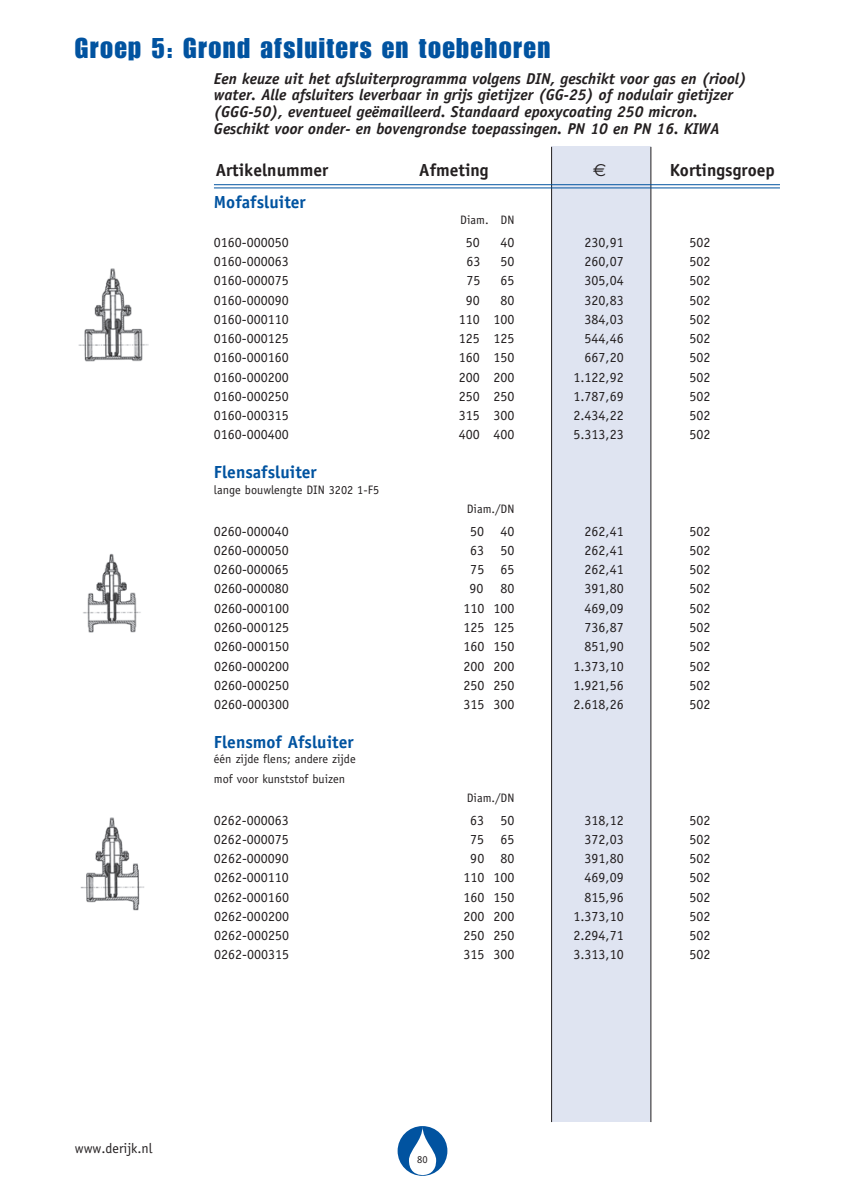
<style>
.page{position:relative;width:845px;height:1192px;background:#fff}
.page>*{position:absolute;margin:0;border:0;box-sizing:border-box;transform-origin:0 0}
.t1{font:28px "Impact LT Std";letter-spacing:.05em;color:#0153a0}
.t2{font:700 17.5px "Officina Sans Std";color:#0153a0}
.t3{font:700 17.5px "Officina Sans Std";color:#231f20}
.t4{font:17.5px "Euro Sans";color:#231f20}
.t5{font:italic 700 15.75px/16.6px "Officina Sans Std";color:#231f20}
.t6{font:14px/19.2px "Officina Sans Std";color:#231f20;text-align:right}
.t7{font:12.25px/19.2px "Officina Sans Std";color:#231f20}
.t8{font:10.5px "Officina Sans Std";color:#231f20}
</style>
<div class="page">
<div style="left:551px;top:147px;width:99px;height:975px;background:#dfe4f1"></div>
<hr style="left:551px;top:147px;width:1px;height:975px;background:#231f20">
<hr style="left:650px;top:147px;width:1px;height:975px;background:#231f20">
<hr style="left:214px;top:184px;width:565px;height:1px;background:#0153a0">
<hr style="left:214px;top:187px;width:565px;height:1px;background:#0153a0">
<div style="left:397px;top:1126px;width:50px;height:49px;background:#0153a0;border-radius:50%"></div>
<svg style="left:409px;top:1126px;width:27px;height:50px"></svg>
<img style="left:78px;top:268px;width:71px;height:94px">
<img style="left:83px;top:553px;width:58px;height:80px">
<img style="left:80px;top:817px;width:64px;height:93px">
<h1 class="t1" style="left:75px;top:31px;width:476px">Groep 5: Grond afsluiters en toebehoren</h1>
<p class="t5" style="left:214px;top:70px;width:534px">Een keuze uit het afsluiterprogramma volgens DIN, geschikt voor gas en (riool) water. Alle afsluiters leverbaar in grijs gietijzer (GG-25) of nodulair gietijzer (GGG-50), eventueel geëmailleerd. Standaard epoxycoating 250 micron.<br>Geschikt voor onder- en bovengrondse toepassingen. PN 10 en PN 16. KIWA</p>
<p class="t3" style="left:216px;top:159px;width:114px">Artikelnummer</p>
<p class="t3" style="left:419px;top:159px;width:71px">Afmeting</p>
<p class="t4" style="left:593px;top:160px;width:15px">e</p>
<p class="t3" style="left:669px;top:159px;width:107px">Kortingsgroep</p>
<p class="t2" style="left:214px;top:191px;width:93px">Mofafsluiter</p>
<p class="t7" style="left:460px;top:210px;width:56px">Diam. DN</p>
<p class="t6" style="left:214px;top:232px;width:76px">0160-000050</p>
<p class="t6" style="left:465px;top:232px;width:15px">50</p>
<p class="t6" style="left:500px;top:232px;width:15px">40</p>
<p class="t6" style="left:689px;top:232px;width:22px">502</p>
<p class="t6" style="left:214px;top:252px;width:76px">0160-000063</p>
<p class="t6" style="left:466px;top:252px;width:15px">63</p>
<p class="t6" style="left:500px;top:252px;width:15px">50</p>
<p class="t6" style="left:689px;top:252px;width:22px">502</p>
<p class="t6" style="left:214px;top:271px;width:76px">0160-000075</p>
<p class="t6" style="left:466px;top:271px;width:15px">75</p>
<p class="t6" style="left:500px;top:271px;width:15px">65</p>
<p class="t6" style="left:689px;top:271px;width:22px">502</p>
<p class="t6" style="left:214px;top:290px;width:76px">0160-000090</p>
<p class="t6" style="left:465px;top:290px;width:15px">90</p>
<p class="t6" style="left:500px;top:290px;width:15px">80</p>
<p class="t6" style="left:689px;top:290px;width:22px">502</p>
<p class="t6" style="left:214px;top:309px;width:76px">0160-000110</p>
<p class="t6" style="left:458px;top:309px;width:57px">110 100</p>
<p class="t6" style="left:689px;top:309px;width:22px">502</p>
<p class="t6" style="left:214px;top:329px;width:76px">0160-000125</p>
<p class="t6" style="left:458px;top:329px;width:57px">125 125</p>
<p class="t6" style="left:689px;top:329px;width:22px">502</p>
<p class="t6" style="left:214px;top:348px;width:76px">0160-000160</p>
<p class="t6" style="left:458px;top:348px;width:57px">160 150</p>
<p class="t6" style="left:689px;top:348px;width:22px">502</p>
<p class="t6" style="left:214px;top:367px;width:76px">0160-000200</p>
<p class="t6" style="left:458px;top:367px;width:57px">200 200</p>
<p class="t6" style="left:689px;top:367px;width:22px">502</p>
<p class="t6" style="left:214px;top:386px;width:76px">0160-000250</p>
<p class="t6" style="left:458px;top:386px;width:57px">250 250</p>
<p class="t6" style="left:689px;top:386px;width:22px">502</p>
<p class="t6" style="left:214px;top:406px;width:76px">0160-000315</p>
<p class="t6" style="left:458px;top:406px;width:57px">315 300</p>
<p class="t6" style="left:689px;top:406px;width:22px">502</p>
<p class="t6" style="left:214px;top:425px;width:76px">0160-000400</p>
<p class="t6" style="left:458px;top:425px;width:57px">400 400</p>
<p class="t6" style="left:689px;top:425px;width:22px">502</p>
<p class="t2" style="left:214px;top:461px;width:104px">Flensafsluiter</p>
<p class="t7" style="left:214px;top:480px;width:167px">lange bouwlengte DIN 3202 1-F5</p>
<p class="t7" style="left:466px;top:499px;width:49px">Diam./DN</p>
<p class="t6" style="left:214px;top:521px;width:76px">0260-000040</p>
<p class="t6" style="left:470px;top:521px;width:46px">50 40</p>
<p class="t6" style="left:689px;top:521px;width:22px">502</p>
<p class="t6" style="left:214px;top:540px;width:76px">0260-000050</p>
<p class="t6" style="left:470px;top:540px;width:46px">63 50</p>
<p class="t6" style="left:689px;top:540px;width:22px">502</p>
<p class="t6" style="left:214px;top:560px;width:76px">0260-000065</p>
<p class="t6" style="left:470px;top:560px;width:46px">75 65</p>
<p class="t6" style="left:689px;top:560px;width:22px">502</p>
<p class="t6" style="left:214px;top:579px;width:76px">0260-000080</p>
<p class="t6" style="left:469px;top:579px;width:46px">90 80</p>
<p class="t6" style="left:689px;top:579px;width:22px">502</p>
<p class="t6" style="left:214px;top:598px;width:76px">0260-000100</p>
<p class="t6" style="left:463px;top:598px;width:53px">110 100</p>
<p class="t6" style="left:689px;top:598px;width:22px">502</p>
<p class="t6" style="left:214px;top:617px;width:76px">0260-000125</p>
<p class="t6" style="left:463px;top:617px;width:53px">125 125</p>
<p class="t6" style="left:689px;top:617px;width:22px">502</p>
<p class="t6" style="left:214px;top:637px;width:76px">0260-000150</p>
<p class="t6" style="left:463px;top:637px;width:53px">160 150</p>
<p class="t6" style="left:689px;top:637px;width:22px">502</p>
<p class="t6" style="left:214px;top:656px;width:76px">0260-000200</p>
<p class="t6" style="left:463px;top:656px;width:53px">200 200</p>
<p class="t6" style="left:689px;top:656px;width:22px">502</p>
<p class="t6" style="left:214px;top:675px;width:76px">0260-000250</p>
<p class="t6" style="left:463px;top:675px;width:53px">250 250</p>
<p class="t6" style="left:689px;top:675px;width:22px">502</p>
<p class="t6" style="left:214px;top:694px;width:76px">0260-000300</p>
<p class="t6" style="left:463px;top:694px;width:53px">315 300</p>
<p class="t6" style="left:689px;top:694px;width:22px">502</p>
<p class="t2" style="left:214px;top:730px;width:141px">Flensmof Afsluiter</p>
<p class="t7" style="left:214px;top:749px;width:143px">één zijde flens; andere zijde mof voor kunststof buizen</p>
<p class="t7" style="left:466px;top:788px;width:49px">Diam./DN</p>
<p class="t6" style="left:214px;top:810px;width:76px">0262-000063</p>
<p class="t6" style="left:470px;top:810px;width:46px">63 50</p>
<p class="t6" style="left:689px;top:810px;width:22px">502</p>
<p class="t6" style="left:214px;top:829px;width:76px">0262-000075</p>
<p class="t6" style="left:470px;top:829px;width:46px">75 65</p>
<p class="t6" style="left:689px;top:829px;width:22px">502</p>
<p class="t6" style="left:214px;top:848px;width:76px">0262-000090</p>
<p class="t6" style="left:470px;top:848px;width:46px">90 80</p>
<p class="t6" style="left:689px;top:848px;width:22px">502</p>
<p class="t6" style="left:214px;top:868px;width:76px">0262-000110</p>
<p class="t6" style="left:463px;top:868px;width:53px">110 100</p>
<p class="t6" style="left:689px;top:868px;width:22px">502</p>
<p class="t6" style="left:214px;top:887px;width:76px">0262-000160</p>
<p class="t6" style="left:463px;top:887px;width:53px">160 150</p>
<p class="t6" style="left:689px;top:887px;width:22px">502</p>
<p class="t6" style="left:214px;top:906px;width:76px">0262-000200</p>
<p class="t6" style="left:463px;top:906px;width:53px">200 200</p>
<p class="t6" style="left:689px;top:906px;width:22px">502</p>
<p class="t6" style="left:214px;top:925px;width:76px">0262-000250</p>
<p class="t6" style="left:463px;top:925px;width:53px">250 250</p>
<p class="t6" style="left:689px;top:925px;width:22px">502</p>
<p class="t6" style="left:214px;top:945px;width:76px">0262-000315</p>
<p class="t6" style="left:463px;top:945px;width:53px">315 300</p>
<p class="t6" style="left:689px;top:945px;width:22px">502</p>
<p class="t6" style="left:573px;top:232px;width:52px">230,91<br>260,07<br>305,04<br>320,83<br>384,03<br>544,46<br>667,20<br>1.122,92<br>1.787,69<br>2.434,22<br>5.313,23</p>
<p class="t6" style="left:573px;top:521px;width:52px">262,41<br>262,41<br>262,41<br>391,80<br>469,09<br>736,87<br>851,90<br>1.373,10<br>1.921,56<br>2.618,26</p>
<p class="t6" style="left:573px;top:810px;width:52px">318,12<br>372,03<br>391,80<br>469,09<br>815,96<br>1.373,10<br>2.294,71<br>3.313,10</p>
<p class="t6" style="left:75px;top:1138px;width:79px">www.derijk.nl</p>
<p class="t8" style="left:417px;top:1153px;width:12px">80</p>
</div>
